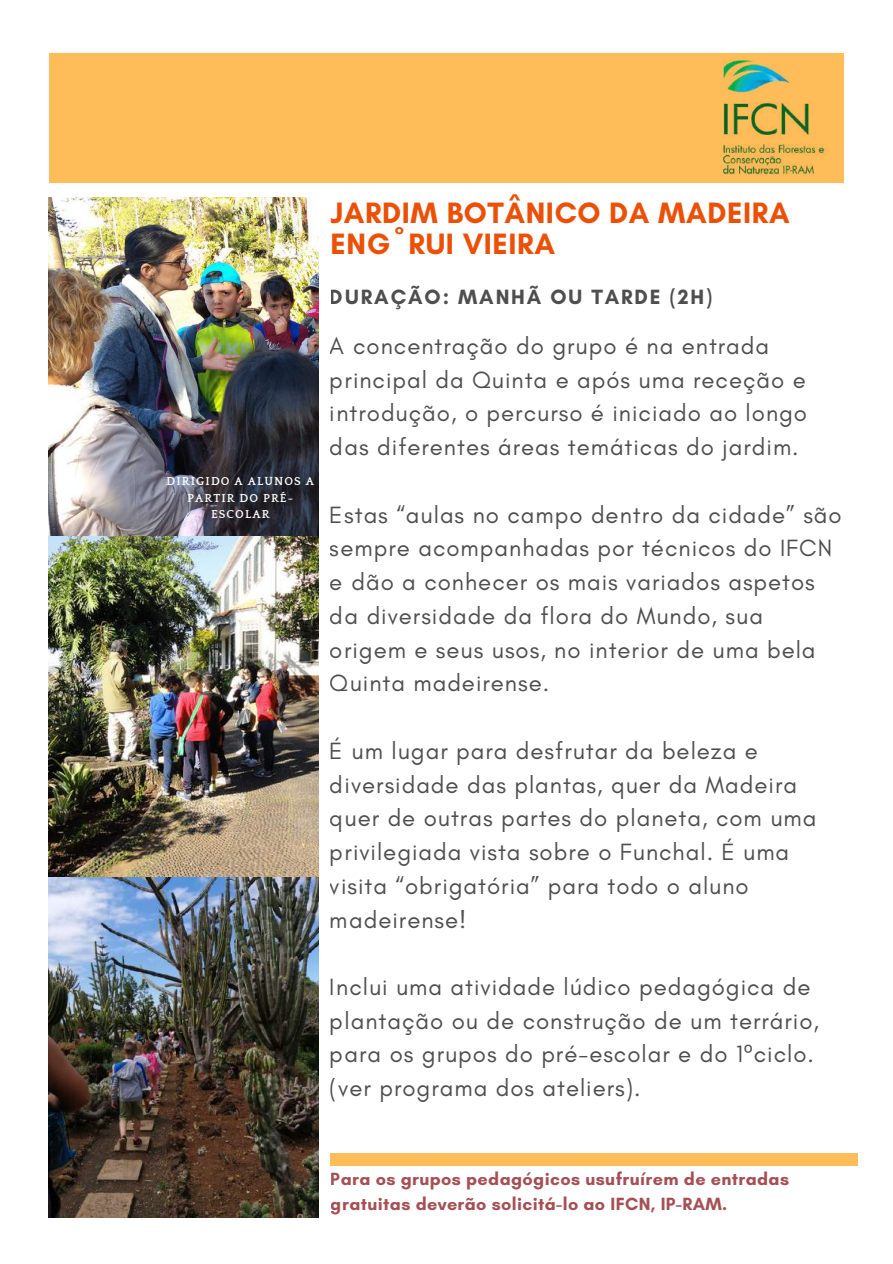
<style>
.page{position:relative;width:893px;height:1264px;background:#fff}
.page>*{position:absolute;margin:0;border:0;box-sizing:border-box;transform-origin:0 0}
.t1{font:700 30px/30.3px "Glacial Indifference";letter-spacing:.02em;color:#eb5006}
.t2{font:24px/33.8px "Glacial Indifference";letter-spacing:.04em;color:#222}
.t3{font:700 21px "Glacial Indifference";letter-spacing:.09em;color:#222}
.t4{font:700 18px/24.8px "Glacial Indifference";letter-spacing:.02em;color:#8f242a}
.t5{font:700 11.85px/16.2px "Quattrocento";letter-spacing:.09em;color:#fff;text-align:center}
.s1{font-family:"Noto Sans"}
</style>
<div class="page">
<img style="left:49px;top:197px;width:270px;height:1020px">
<div style="left:49px;top:54px;width:794px;height:129px;background:#ffbd59"></div>
<img style="left:675px;top:53px;width:169px;height:130px">
<div style="left:330px;top:1153px;width:527px;height:12px;background:#ffbd59"></div>
<p class="t5" style="left:167px;top:474px;width:149px">DIRIGIDO A ALUNOS A<br>PARTIR DO PRÉ-<br>ESCOLAR</p>
<p class="t1" style="left:330px;top:198px;width:460px">JARDIM BOTÂNICO DA MADEIRA<br>ENGºRUI VIEIRA</p>
<p class="t3" style="left:330px;top:284px;width:383px">DURAÇÃO: MANHÃ OU TARDE (2H)</p>
<p class="t2" style="left:330px;top:329px;width:478px">A concentração do grupo é na entrada principal da Quinta e após uma receção e introdução, o percurso é iniciado ao longo das diferentes áreas temáticas do jardim.</p>
<p class="t2" style="left:330px;top:497px;width:513px">Estas “aulas no campo dentro da cidade” são sempre acompanhadas por técnicos do IFCN e dão a conhecer os mais variados aspetos da diversidade da flora do Mundo, sua origem e seus usos, no interior de uma bela Quinta madeirense.</p>
<p class="t2" style="left:330px;top:733px;width:488px">É um lugar para desfrutar da beleza e diversidade das plantas, quer da Madeira quer de outras partes do planeta, com uma privilegiada vista sobre o Funchal. É uma visita “obrigatória” para todo o aluno madeirense!</p>
<p class="t2" style="left:330px;top:969px;width:490px">Inclui uma atividade lúdico pedagógica de plantação ou de construção de um terrário, para os grupos do pré-escolar e do 1<span class="s1">º</span>ciclo. (ver programa dos ateliers).</p>
<p class="t4" style="left:331px;top:1166px;width:460px">Para os grupos pedagógicos usufruírem de entradas gratuitas deverão solicitá-lo ao IFCN, IP-RAM.</p>
</div>
